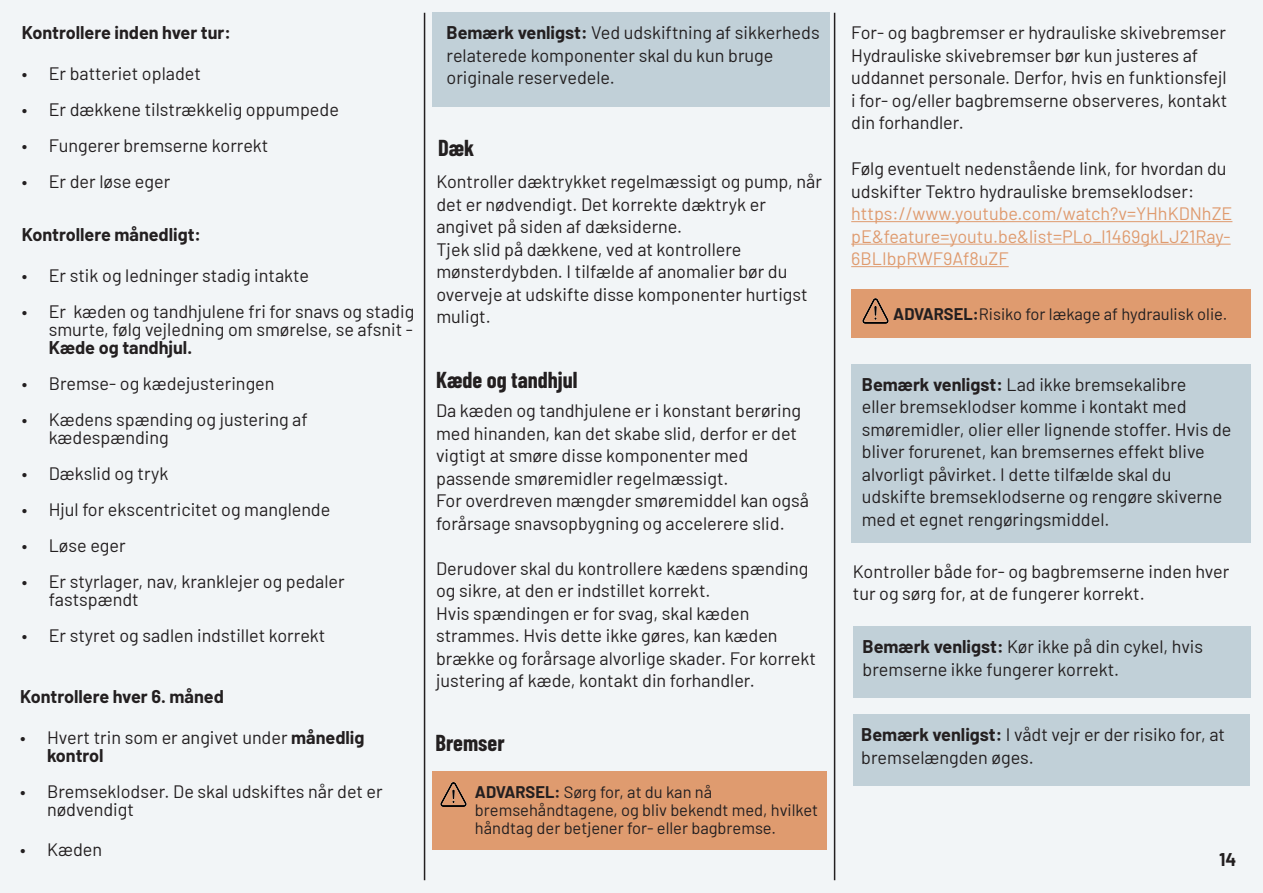
<style>
.page{position:relative;width:1263px;height:893px;background:#f2f5f7}
.page>*{position:absolute;margin:0;border:0;box-sizing:border-box;transform-origin:0 0}
.t1{font:700 22.5px "Barlow Condensed";color:#231f20}
.t2{font:18px/22.5px "Barlow";color:#231f20}
.t3{font:18px/22.5px "Barlow";color:#df9b6f;text-align:justify}
.t4{font:700 18px "Barlow";color:#231f20}
.t5{font:16.5px/18px "Barlow";color:#231f20}
.s1{font-weight:700}
</style>
<div class="page">
<div style="left:853px;top:714px;width:397px;height:72px;background:#c1d0d8"></div>
<hr style="left:851px;top:221px;width:381px;height:1px;background:#df9b6f">
<hr style="left:851px;top:244px;width:380px;height:1px;background:#df9b6f">
<hr style="left:851px;top:266px;width:158px;height:1px;background:#df9b6f">
<hr style="left:424px;top:13px;width:1px;height:867px;background:#231f20">
<hr style="left:834px;top:13px;width:1px;height:867px;background:#231f20">
<div style="left:432px;top:13px;width:398px;height:94px;background:#c1d0d8"></div>
<div style="left:853px;top:626px;width:397px;height:71px;background:#c1d0d8"></div>
<div style="left:851px;top:364px;width:399px;height:178px;background:#c1d0d8"></div>
<div style="left:432px;top:771px;width:394px;height:79px;background:#df9b6f"></div>
<div style="left:851px;top:290px;width:399px;height:48px;background:#df9b6f"></div>
<img style="left:862px;top:298px;width:27px;height:26px">
<img style="left:440px;top:782px;width:27px;height:25px">
<p class="t4" style="left:22px;top:19px;width:211px">Kontrollere inden hver tur:</p>
<p class="t2" style="left:22px;top:61px;width:181px">• Er batteriet opladet</p>
<p class="t2" style="left:22px;top:97px;width:319px">• Er dækkene tilstrækkelig oppumpede</p>
<p class="t2" style="left:22px;top:133px;width:248px">• Fungerer bremserne korrekt</p>
<p class="t2" style="left:22px;top:169px;width:150px">• Er der løse eger</p>
<p class="t4" style="left:22px;top:222px;width:181px">Kontrollere månedligt:</p>
<p class="t2" style="left:22px;top:263px;width:289px">• Er stik og ledninger stadig intakte</p>
<p class="t2" style="left:22px;top:301px;width:394px;line-height:18px;text-align:right">• Er kæden og tandhjulene fri for snavs og stadig smurte, følg vejledning om smørelse, se afsnit -</p>
<p class="t4" style="left:49px;top:334px;width:145px">Kæde og tandhjul.</p>
<p class="t2" style="left:22px;top:371px;width:254px">• Bremse- og kædejusteringen</p>
<p class="t2" style="left:49px;top:409px;width:261px;line-height:18px;text-indent:-27px">• Kædens spænding og justering af kædespænding</p>
<p class="t2" style="left:22px;top:461px;width:148px">• Dækslid og tryk</p>
<p class="t2" style="left:22px;top:497px;width:310px">• Hjul for ekscentricitet og manglende</p>
<p class="t2" style="left:22px;top:533px;width:105px">• Løse eger</p>
<p class="t2" style="left:49px;top:571px;width:297px;line-height:18px;text-indent:-27px">• Er styrlager, nav, kranklejer og pedaler fastspændt</p>
<p class="t2" style="left:22px;top:623px;width:305px">• Er styret og sadlen indstillet korrekt</p>
<p class="t4" style="left:20px;top:684px;width:205px">Kontrollere hver 6. måned</p>
<p class="t2" style="left:47px;top:727px;width:319px;line-height:18px;text-indent:-27px">• Hvert trin som er angivet under <span class="s1">månedlig kontrol</span></p>
<p class="t2" style="left:47px;top:781px;width:337px;line-height:18px;text-indent:-27px">• Bremseklodser. De skal udskiftes når det er nødvendigt</p>
<p class="t2" style="left:20px;top:837px;width:84px">• Kæden</p>
<p class="t2" style="left:446px;top:20px;width:375px"><span class="s1">Bemærk venligst:</span> Ved udskiftning af sikkerheds relaterede komponenter skal du kun bruge originale reservedele.</p>
<p class="t1" style="left:438px;top:132px;width:38px">Dæk</p>
<p class="t2" style="left:436px;top:169px;width:387px">Kontroller dæktrykket regelmæssigt og pump, når det er nødvendigt. Det korrekte dæktryk er angivet på siden af dæksiderne.<br>Tjek slid på dækkene, ved at kontrollere mønsterdybden. I tilfælde af anomalier bør du overveje at udskifte disse komponenter hurtigst muligt.</p>
<p class="t1" style="left:436px;top:364px;width:143px">Kæde og tandhjul</p>
<p class="t2" style="left:436px;top:398px;width:374px">Da kæden og tandhjulene er i konstant berøring med hinanden, kan det skabe slid, derfor er det vigtigt at smøre disse komponenter med passende smøremidler regelmæssigt.<br>For overdreven mængder smøremiddel kan også forårsage snavsopbygning og accelerere slid.</p>
<p class="t2" style="left:436px;top:556px;width:381px">Derudover skal du kontrollere kædens spænding og sikre, at den er indstillet korrekt.<br>Hvis spændingen er for svag, skal kæden strammes. Hvis dette ikke gøres, kan kæden brække og forårsage alvorlige skader. For korrekt justering af kæde, kontakt din forhandler.</p>
<p class="t1" style="left:435px;top:727px;width:71px">Bremser</p>
<p class="t5" style="left:475px;top:781px;width:345px"><span class="s1">ADVARSEL:</span> Sørg for, at du kan nå bremsehåndtagene, og bliv bekendt med, hvilket håndtag der betjener for- eller bagbremse.</p>
<p class="t2" style="left:851px;top:20px;width:377px">For- og bagbremser er hydrauliske skivebremser Hydrauliske skivebremser bør kun justeres af uddannet personale. Derfor, hvis en funktionsfejl i for- og/eller bagbremserne observeres, kontakt din forhandler.</p>
<p class="t2" style="left:851px;top:156px;width:377px">Følg eventuelt nedenstående link, for hvordan du udskifter Tektro hydrauliske bremseklodser:</p>
<p class="t3" style="left:851px;top:201px;width:383px">https://www.youtube.com/watch?v=YHhKDNhZE pE&amp;feature=youtu.be&amp;list=PLo_l1469gkLJ21Ray-6BLIbpRWF9Af8uZF</p>
<p class="t5" style="left:893px;top:304px;width:336px"><span class="s1">ADVARSEL:</span>Risiko for lækage af hydraulisk olie.</p>
<p class="t2" style="left:862px;top:371px;width:371px"><span class="s1">Bemærk venligst:</span> Lad ikke bremsekalibre<br>eller bremseklodser komme i kontakt med smøremidler, olier eller lignende stoffer. Hvis de bliver forurenet, kan bremsernes effekt blive alvorligt påvirket. I dette tilfælde skal du udskifte bremseklodserne og rengøre skiverne med et egnet rengøringsmiddel.</p>
<p class="t2" style="left:853px;top:559px;width:378px">Kontroller både for- og bagbremserne inden hver tur og sørg for, at de fungerer korrekt.</p>
<p class="t2" style="left:862px;top:634px;width:342px"><span class="s1">Bemærk venligst:</span> Kør ikke på din cykel, hvis bremserne ikke fungerer korrekt.</p>
<p class="t2" style="left:861px;top:722px;width:365px"><span class="s1">Bemærk venligst:</span> I vådt vejr er der risiko for, at bremselængden øges.</p>
<p class="t4" style="left:1219px;top:846px;width:19px">14</p>
</div>
